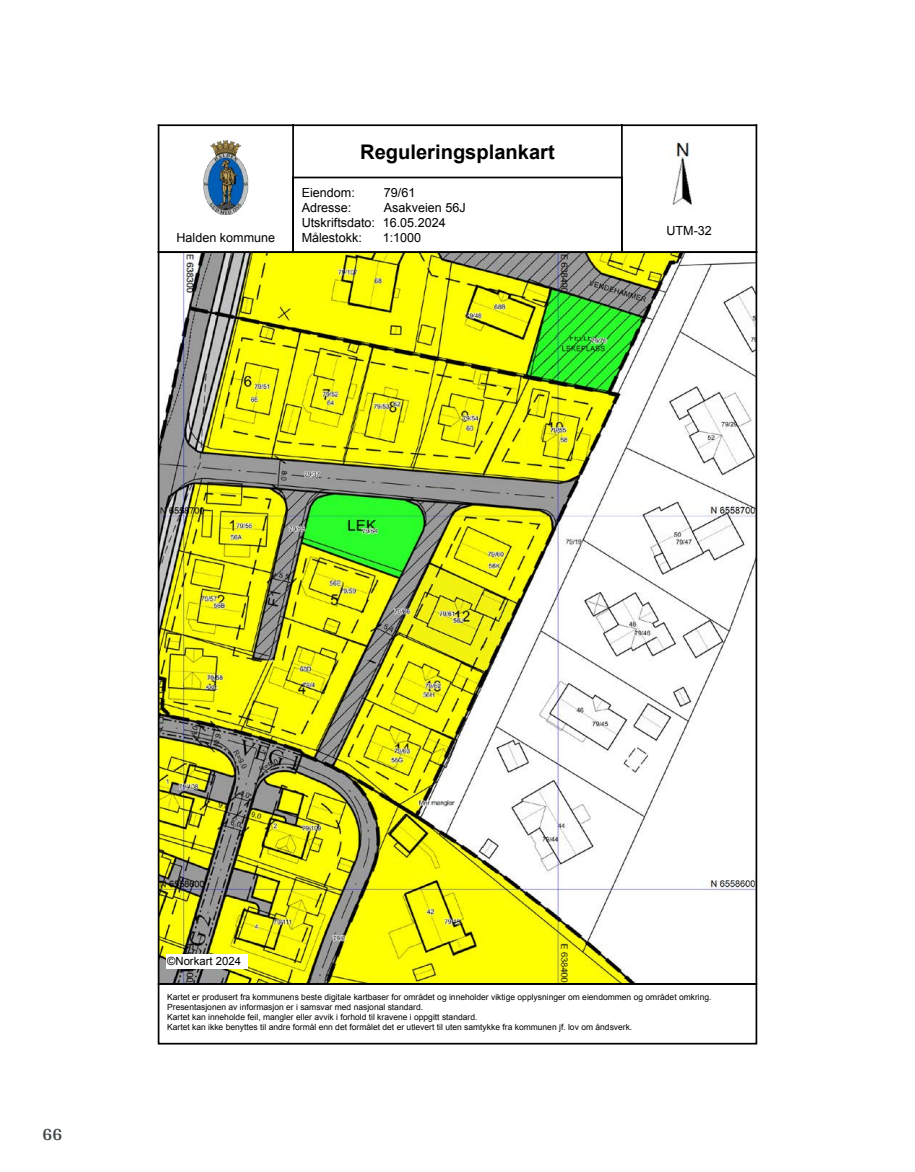
<style>
.page{position:relative;width:915px;height:1172px;background:#fff}
.page>*{position:absolute;margin:0;border:0;box-sizing:border-box;transform-origin:0 0}
.t1{font:700 20.1px "Arial";color:#000}
.t2{font:700 18px "Arya";color:#414749}
.t3{font:12.6px "Arial";color:#000}
.t4{font:11.25px "Arial";color:#000}
.t5{font:8.55px/9.8px "Arial";color:#000}
</style>
<div class="page">
<img style="left:161px;top:254px;width:593px;height:728px">
<div style="left:166px;top:954px;width:81px;height:15px;background:#fff"></div>
<img style="left:203px;top:140px;width:46px;height:75px">
<img style="left:672px;top:142px;width:20px;height:63px">
<div style="left:158px;top:983px;width:599px;height:61px;border:2px solid #000"></div>
<hr style="left:293px;top:124px;width:328px;height:2px;background:#000">
<hr style="left:293px;top:177px;width:328px;height:1px;background:#000">
<hr style="left:293px;top:251px;width:328px;height:2px;background:#000">
<hr style="left:158px;top:125px;width:1px;height:127px;background:#000">
<hr style="left:292px;top:125px;width:2px;height:127px;background:#000">
<hr style="left:158px;top:124px;width:135px;height:2px;background:#000">
<hr style="left:158px;top:251px;width:135px;height:2px;background:#000">
<hr style="left:620px;top:125px;width:2px;height:127px;background:#000">
<hr style="left:755px;top:125px;width:2px;height:127px;background:#000">
<hr style="left:621px;top:124px;width:135px;height:2px;background:#000">
<hr style="left:621px;top:251px;width:135px;height:2px;background:#000">
<h1 class="t1" style="left:360px;top:138px;width:196px">Reguleringsplankart</h1>
<h3 class="t3" style="left:301px;top:184px;width:55px">Eiendom:</h3>
<h3 class="t3" style="left:384px;top:184px;width:33px">79/61</h3>
<h3 class="t3" style="left:301px;top:199px;width:51px">Adresse:</h3>
<h3 class="t3" style="left:384px;top:199px;width:83px">Asakveien 56J</h3>
<h3 class="t3" style="left:301px;top:214px;width:75px">Utskriftsdato:</h3>
<h3 class="t3" style="left:382px;top:214px;width:64px">16.05.2024</h3>
<h3 class="t3" style="left:301px;top:229px;width:62px">Målestokk:</h3>
<h3 class="t3" style="left:176px;top:229px;width:100px">Halden kommune</h3>
<h3 class="t3" style="left:382px;top:229px;width:40px">1:1000</h3>
<h3 class="t3" style="left:666px;top:222px;width:47px">UTM-32</h3>
<h2 class="t2" style="left:43px;top:1123px;width:21px">66</h2>
<h3 class="t4" style="left:167px;top:954px;width:75px">©Norkart 2024</h3>
<p class="t5" style="left:167px;top:992px;width:545px">Kartet er produsert fra kommunens beste digitale kartbaser for området og inneholder viktige opplysninger om eiendommen og området omkring.<br>Presentasjonen av informasjon er i samsvar med nasjonal standard.<br>Kartet kan inneholde feil, mangler eller avvik i forhold til kravene i oppgitt standard.<br>Kartet kan ikke benyttes til andre formål enn det formålet det er utlevert til uten samtykke fra kommunen jf. lov om åndsverk.</p>
</div>
